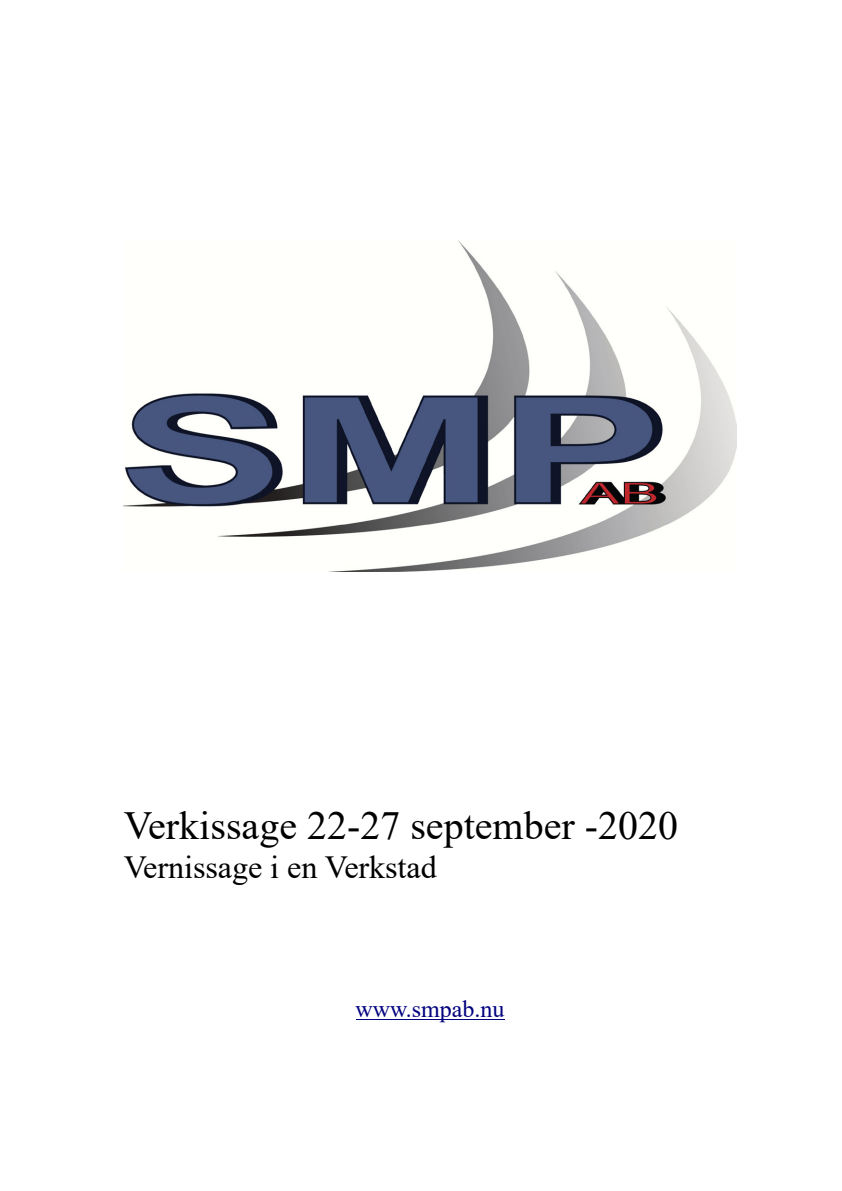
<style>
.page{position:relative;width:842px;height:1191px;background:#fff}
.page>*{position:absolute;margin:0;border:0;box-sizing:border-box;transform-origin:0 0}
.t1{font:39.8px "Times New Roman";color:#000}
.t2{font:32.2px "Times New Roman";letter-spacing:-.005em;color:#000}
.t3{font:24px "Times New Roman";color:#000080}
</style>
<div class="page">
<hr style="left:356px;top:1019px;width:148px;height:1px;background:#000080">
<img style="left:124px;top:240px;width:612px;height:331px">
<p class="t1" style="left:124px;top:797px;width:556px">Verkissage 22-27 september -2020</p>
<p class="t2" style="left:124px;top:844px;width:315px">Vernissage i en Verkstad</p>
<p class="t3" style="left:355px;top:992px;width:151px">www.smpab.nu</p>
</div>
